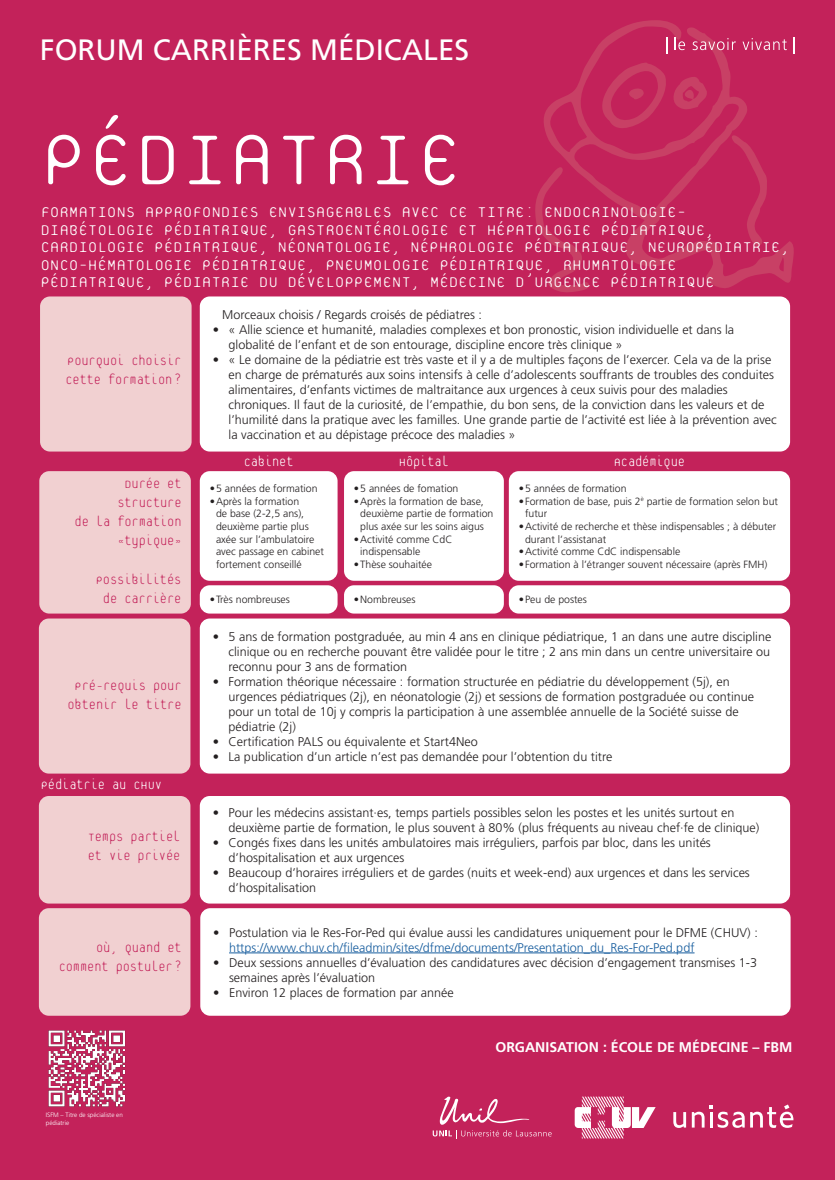
<style>
.page{position:relative;width:835px;height:1180px;background:#fff}
.page>*{position:absolute;margin:0;border:0;box-sizing:border-box;transform-origin:0 0}
.t1{font:100 105px "Platelet OT";letter-spacing:-.015em;color:#fff}
.t2{font:29.47px "Frutiger LT Std";color:#fff}
.t3{font:100 21px/17.5px "Platelet OT";letter-spacing:-.01em;color:#fff}
.t4{font:100 15.75px/18.9px "Platelet OT";letter-spacing:-.01em;color:#c3225a;text-align:center}
.t5{font:100 15.75px "Platelet OT";letter-spacing:-.01em;color:#fff}
.t6{font:700 14.07px "Frutiger LT Std";color:#fff}
.t7{font:300 12.6px/15px "Frutiger LT Std";color:#231f20}
.t8{font:300 10.5px/12.6px "Frutiger LT Std";color:#231f20}
.t9{font:300 6.3px/7.6px "Frutiger LT Std";color:#fff}
.s1{color:#175d9e}
</style>
<div class="page">
<div style="left:0;top:0;width:834px;height:1180px;background:#c3225a"></div>
<svg style="left:750px;top:1104px;width:43px;height:24px"></svg>
<svg style="left:673px;top:1105px;width:71px;height:23px"></svg>
<svg style="left:432px;top:1096px;width:119px;height:42px"></svg>
<svg style="left:574px;top:1096px;width:81px;height:42px"></svg>
<div style="left:39px;top:618px;width:151px;height:155px;background:#f1d0d1;border-radius:10px"></div>
<div style="left:40px;top:296px;width:151px;height:155px;background:#f1d0d1;border-radius:10px"></div>
<div style="left:39px;top:796px;width:151px;height:107px;background:#f1d0d1;border-radius:10px"></div>
<div style="left:39px;top:908px;width:151px;height:107px;background:#f1d0d1;border-radius:10px"></div>
<div style="left:200px;top:618px;width:590px;height:155px;background:#fff;border-radius:10px"></div>
<div style="left:200px;top:796px;width:590px;height:107px;background:#fff;border-radius:10px"></div>
<div style="left:200px;top:296px;width:590px;height:155px;background:#fff;border-radius:10px"></div>
<div style="left:200px;top:908px;width:590px;height:107px;background:#fff;border-radius:10px"></div>
<hr style="left:229px;top:952px;width:465px;height:1px;background:#175d9e">
<div style="left:200px;top:471px;width:137px;height:110px;background:#fff;border-radius:10px"></div>
<div style="left:344px;top:471px;width:160px;height:110px;background:#fff;border-radius:10px"></div>
<div style="left:508px;top:471px;width:282px;height:110px;background:#fff;border-radius:10px"></div>
<div style="left:200px;top:585px;width:137px;height:28px;background:#fff;border-radius:10px"></div>
<div style="left:344px;top:585px;width:160px;height:28px;background:#fff;border-radius:10px"></div>
<div style="left:508px;top:585px;width:282px;height:28px;background:#fff;border-radius:10px"></div>
<svg style="left:606px;top:20px;width:189px;height:263px"></svg>
<svg style="left:535px;top:38px;width:251px;height:254px"></svg>
<svg style="left:793px;top:38px;width:1px;height:16px"></svg>
<div style="left:39px;top:471px;width:152px;height:142px;background:#f1d0d1;border-radius:10px"></div>
<img style="left:48px;top:1030px;width:78px;height:77px">
<p class="t2" style="left:40px;top:32px;width:430px">FORUM CARRIÈRES MÉDICALES</p>
<p class="t1" style="left:40px;top:111px;width:425px">PÉDIATRIE</p>
<p class="t3" style="left:40px;top:203px;width:751px">FORMATIONS APPROFONDIES ENVISAGEABLES AVEC CE TITRE: ENDOCRINOLOGIE-DIABÉTOLOGIE PÉDIATRIQUE, GASTROENTÉROLOGIE ET HÉPATOLOGIE PÉDIATRIQUE, CARDIOLOGIE PÉDIATRIQUE, NÉONATOLOGIE, NÉPHROLOGIE PÉDIATRIQUE, NEUROPÉDIATRIE, ONCO-HÉMATOLOGIE PÉDIATRIQUE, PNEUMOLOGIE PÉDIATRIQUE, RHUMATOLOGIE PÉDIATRIQUE, PÉDIATRIE DU DÉVELOPPEMENT, MÉDECINE D’URGENCE PÉDIATRIQUE</p>
<p class="t4" style="left:65px;top:352px;width:117px;text-align:left">Pourquoi choisir cette formation?</p>
<p class="t4" style="left:124px;top:475px;width:59px">Durée et</p>
<p class="t4" style="left:75px;top:494px;width:108px;text-align:right">structure<br>de la formation «typique»</p>
<p class="t4" style="left:96px;top:570px;width:87px">Possibilités de carrière</p>
<p class="t4" style="left:67px;top:677px;width:116px">Pré-requis pour obtenir le titre</p>
<p class="t5" style="left:41px;top:778px;width:123px">Pédiatrie au CHUV</p>
<p class="t4" style="left:88px;top:828px;width:94px">Temps partiel</p>
<p class="t4" style="left:88px;top:846px;width:94px">et vie privée</p>
<p class="t4" style="left:96px;top:938px;width:87px">Où, quand et</p>
<p class="t4" style="left:59px;top:957px;width:124px">comment postuler?</p>
<p class="t9" style="left:46px;top:1111px;width:78px">ISFM – Titre de spécialiste en pédiatrie</p>
<p class="t7" style="left:222px;top:307px;width:261px">Morceaux choisis / Regards croisés de pédiatres :</p>
<p class="t7" style="left:228px;top:322px;width:507px;text-indent:-16px">• « Allie science et humanité, maladies complexes et bon pronostic, vision individuelle et dans la globalité de l’enfant et de son entourage, discipline encore très clinique »</p>
<p class="t7" style="left:228px;top:352px;width:549px;text-indent:-16px">• « Le domaine de la pédiatrie est très vaste et il y a de multiples façons de l’exercer. Cela va de la prise en charge de prématurés aux soins intensifs à celle d’adolescents souffrants de troubles des conduites alimentaires, d’enfants victimes de maltraitance aux urgences à ceux suivis pour des maladies chroniques. Il faut de la curiosité, de l’empathie, du bon sens, de la conviction dans les valeurs et de l’humilité dans la pratique avec les familles. Une grande partie de l’activité est liée à la prévention avec la vaccination et au dépistage précoce des maladies »</p>
<p class="t5" style="left:243px;top:455px;width:51px">Cabinet</p>
<p class="t5" style="left:399px;top:455px;width:51px">Hôpital</p>
<p class="t5" style="left:613px;top:455px;width:73px">Académique</p>
<p class="t8" style="left:210px;top:482px;width:109px">•5 années de formation</p>
<p class="t8" style="left:216px;top:495px;width:109px;text-indent:-6px">•Après la formation<br>de base (2-2,5 ans), deuxième partie plus axée sur l’ambulatoire avec passage en cabinet fortement conseillé</p>
<p class="t8" style="left:354px;top:482px;width:106px">•5 années de fomation</p>
<p class="t8" style="left:360px;top:495px;width:135px;text-indent:-6px">•Après la formation de base, deuxième partie de formation plus axée sur les soins aigus</p>
<p class="t8" style="left:360px;top:533px;width:94px;text-indent:-6px">•Activité comme CdC indispensable</p>
<p class="t8" style="left:354px;top:558px;width:80px">•Thèse souhaitée</p>
<p class="t8" style="left:518px;top:482px;width:109px">•5 années de formation</p>
<p class="t8" style="left:525px;top:495px;width:254px;text-indent:-6px">•Formation de base, puis 2<sup>è</sup> partie de formation selon but futur</p>
<p class="t8" style="left:525px;top:520px;width:253px;text-indent:-6px">•Activité de recherche et thèse indispensables ; à débuter durant l’assistanat</p>
<p class="t8" style="left:518px;top:545px;width:163px">•Activité comme CdC indispensable</p>
<p class="t8" style="left:518px;top:558px;width:250px">•Formation à l’étranger souvent nécessaire (après FMH)</p>
<p class="t8" style="left:210px;top:593px;width:82px">•Très nombreuses</p>
<p class="t8" style="left:354px;top:593px;width:63px">•Nombreuses</p>
<p class="t8" style="left:518px;top:593px;width:70px">•Peu de postes</p>
<p class="t7" style="left:228px;top:629px;width:544px;text-align:justify;text-indent:-16px">• 5 ans de formation postgraduée, au min 4 ans en clinique pédiatrique, 1 an dans une autre discipline clinique ou en recherche pouvant être validée pour le titre ; 2 ans min dans un centre universitaire ou reconnu pour 3 ans de formation</p>
<p class="t7" style="left:228px;top:674px;width:527px;text-indent:-16px">• Formation théorique nécessaire : formation structurée en pédiatrie du développement (5j), en urgences pédiatriques (2j), en néonatologie (2j) et sessions de formation postgraduée ou continue pour un total de 10j y compris la participation à une assemblée annuelle de la Société suisse de pédiatrie (2j)</p>
<p class="t7" style="left:213px;top:734px;width:266px">• Certification PALS ou équivalente et Start4Neo</p>
<p class="t7" style="left:213px;top:749px;width:401px">• La publication d’un article n’est pas demandée pour l’obtention du titre</p>
<p class="t7" style="left:228px;top:805px;width:532px;text-indent:-16px">• Pour les médecins assistant·es, temps partiels possibles selon les postes et les unités surtout en deuxième partie de formation, le plus souvent à 80% (plus fréquents au niveau chef·fe de clinique)</p>
<p class="t7" style="left:228px;top:835px;width:483px;text-indent:-16px">• Congés fixes dans les unités ambulatoires mais irréguliers, parfois par bloc, dans les unités d’hospitalisation et aux urgences</p>
<p class="t7" style="left:228px;top:865px;width:522px;text-indent:-16px">• Beaucoup d’horaires irréguliers et de gardes (nuits et week-end) aux urgences et dans les services d’hospitalisation</p>
<p class="t7" style="left:229px;top:925px;width:530px;text-indent:-16px">• Postulation via le Res-For-Ped qui évalue aussi les candidatures uniquement pour le DFME (CHUV) : <span class="s1">https://www.chuv.ch/fileadmin/sites/dfme/documents/Presentation_du_Res-For-Ped.pdf</span></p>
<p class="t7" style="left:229px;top:955px;width:529px;text-indent:-16px">• Deux sessions annuelles d’évaluation des candidatures avec décision d’engagement transmises 1-3 semaines après l’évaluation</p>
<p class="t7" style="left:213px;top:985px;width:242px">• Environ 12 places de formation par année</p>
<p class="t6" style="left:495px;top:1038px;width:298px">ORGANISATION : ÉCOLE DE MÉDECINE – FBM</p>
</div>
